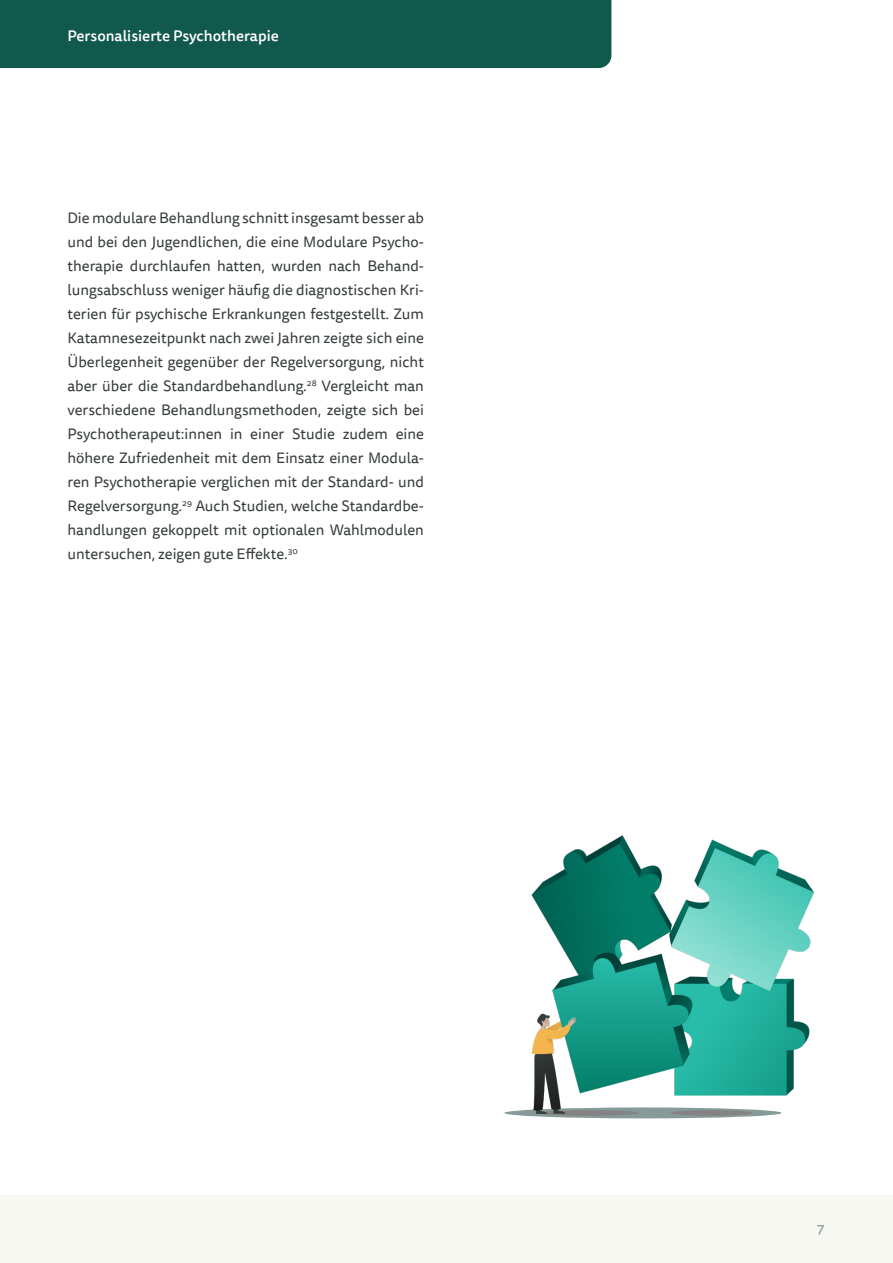
<style>
.page{position:relative;width:893px;height:1263px;background:#fff}
.page>*{position:absolute;margin:0;border:0;box-sizing:border-box;transform-origin:0 0}
.t1{font:15px/24px "Tisa Sans Pro";color:#353b3a;text-align:justify}
.t2{font:500 15px "Tisa Sans Pro";color:#fff}
.t3{font:15px "Tisa Sans Pro";color:#869a9a}
</style>
<div class="page">
<div style="left:0;top:1195px;width:893px;height:68px;background:#f8f8f3"></div>
<div style="left:0;top:0;width:611px;height:68px;background:#11584d"></div>
<img style="left:510px;top:835px;width:304px;height:284px">
<p class="t2" style="left:68px;top:25px;width:213px">Personalisierte Psychotherapie</p>
<p class="t1" style="left:68px;top:206px;width:358px">Die modulare Behandlung schnitt insgesamt besser ab und bei den Jugendlichen, die eine Modulare Psycho&shy;therapie durchlaufen hatten, wurden nach Behand&shy;lungsabschluss weniger häufig die diagnostischen Kri&shy;terien für psychische Erkrankungen festgestellt. Zum Katamnesezeitpunkt nach zwei Jahren zeigte sich eine Überlegenheit gegenüber der Regelversorgung, nicht aber über die Standardbehandlung.<sup>28</sup> Vergleicht man verschiedene Behandlungsmethoden, zeigte sich bei Psychotherapeut:innen in einer Studie zudem eine höhere Zufriedenheit mit dem Einsatz einer Modula&shy;ren Psychotherapie verglichen mit der Standard- und Regelversorgung.<sup>29</sup> Auch Studien, welche Standardbe&shy;handlungen gekoppelt mit optionalen Wahlmodulen untersuchen, zeigen gute Effekte.<sup>30</sup></p>
<p class="t3" style="left:817px;top:1218px;width:9px">7</p>
</div>
